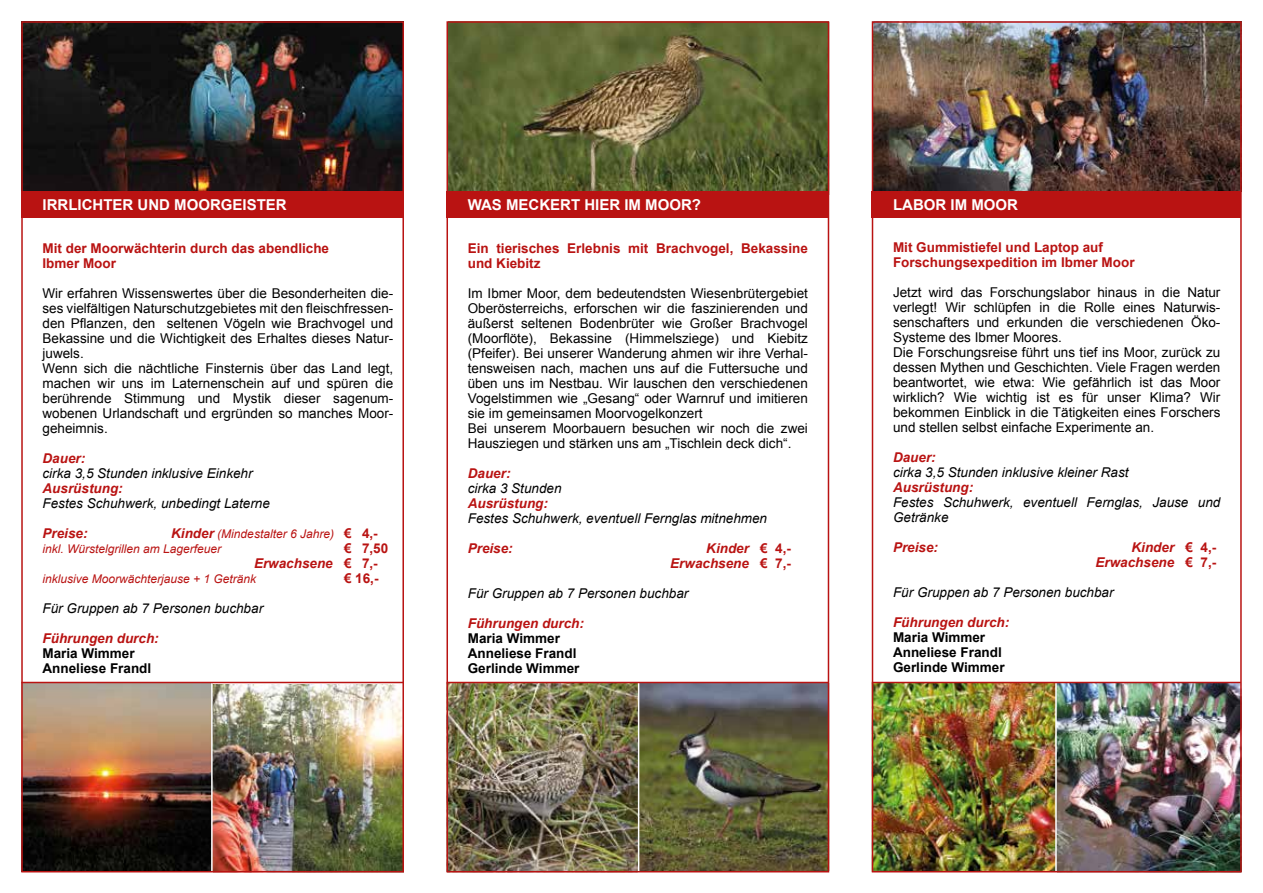
<style>
.page{position:relative;width:1263px;height:893px;background:#fff}
.page>*{position:absolute;margin:0;border:0;box-sizing:border-box;transform-origin:0 0}
.t1{font:700 15px "Arial";color:#fff}
.t2{font:13.5px/15px "Arial";color:#000}
.t3{font:italic 13.5px/15px "Arial";color:#000}
.t4{font:italic 700 13.5px/15px "Arial";color:#b91312;text-align:right}
.t5{font:700 13.5px/15px "Arial";color:#b91312}
.t6{font:700 13.5px/15px "Arial";color:#000}
.t7{font:italic 12px/15px "Arial";color:#b91312}
.s1{font-style:normal}
.s2{font-weight:700;font-size:13.5px}
.s3{font-weight:700;font-style:normal;font-size:13.5px}
</style>
<div class="page">
<img style="left:24px;top:24px;width:377px;height:167px">
<img style="left:875px;top:24px;width:364px;height:167px">
<svg style="left:449px;top:21px;width:381px;height:176px;background:#606535"></svg>
<div style="left:21px;top:191px;width:383px;height:27px;background:#b91312"></div>
<div style="left:872px;top:191px;width:369px;height:27px;background:#b91312"></div>
<div style="left:446px;top:191px;width:383px;height:27px;background:#b91312"></div>
<img style="left:21px;top:681px;width:383px;height:192px">
<img style="left:446px;top:680px;width:384px;height:193px">
<img style="left:871px;top:680px;width:371px;height:193px">
<hr style="left:872px;top:682px;width:369px;height:1px;background:#b91312">
<hr style="left:446px;top:682px;width:383px;height:1px;background:#b91312">
<hr style="left:21px;top:682px;width:383px;height:1px;background:#b91312">
<div style="left:446px;top:21px;width:383px;height:851px;border:2px solid #b91312"></div>
<div style="left:872px;top:21px;width:370px;height:851px;border:2px solid #b91312"></div>
<div style="left:21px;top:21px;width:383px;height:851px;border:2px solid #b91312"></div>
<p class="t1" style="left:43px;top:194px;width:246px">IRRLICHTER UND MOORGEISTER</p>
<p class="t1" style="left:468px;top:194px;width:235px">WAS MECKERT HIER IM MOOR?</p>
<p class="t1" style="left:893px;top:194px;width:126px">LABOR IM MOOR</p>
<p class="t5" style="left:43px;top:241px;width:288px">Mit der Moorwächterin durch das abendliche<br>Ibmer Moor</p>
<p class="t2" style="left:43px;top:285px;width:352px">Wir erfahren Wissenswertes über die Besonderheiten die&shy;ses vielfältigen Naturschutzgebietes mit den fleischfressen&shy;den Pflanzen, den seltenen Vögeln wie Brachvogel und Bekassine und die Wichtigkeit des Erhaltes dieses Natur&shy;juwels.<br>Wenn sich die nächtliche Finsternis über das Land legt, machen wir uns im Laternenschein auf und spüren die berührende Stimmung und Mystik dieser sagenum&shy;wobenen Urlandschaft und ergründen so manches Moor&shy;geheimnis.</p>
<p class="t4" style="left:43px;top:451px;width:44px">Dauer:</p>
<p class="t3" style="left:43px;top:465px;width:212px">cirka 3,5 Stunden inklusive Einkehr</p>
<p class="t4" style="left:43px;top:481px;width:82px">Ausrüstung:</p>
<p class="t3" style="left:43px;top:495px;width:229px">Festes Schuhwerk, unbedingt Laterne</p>
<p class="t4" style="left:43px;top:526px;width:47px">Preise:</p>
<p class="t5" style="left:893px;top:241px;width:243px">Mit Gummistiefel und Laptop auf<br>Forschungsexpedition im Ibmer Moor</p>
<p class="t2" style="left:893px;top:285px;width:329px">Jetzt wird das Forschungslabor hinaus in die Natur verlegt! Wir schlüpfen in die Rolle eines Naturwis&shy;senschafters und erkunden die verschiedenen Öko-Systeme des Ibmer Moores.<br>Die Forschungsreise führt uns tief ins Moor, zurück zu dessen Mythen und Geschichten. Viele Fragen werden beantwortet, wie etwa: Wie gefährlich ist das Moor wirklich? Wie wichtig ist es für unser Klima? Wir bekommen Einblick in die Tätigkeiten eines Forschers und stellen selbst einfache Experimente an.</p>
<p class="t4" style="left:893px;top:451px;width:44px">Dauer:</p>
<p class="t3" style="left:893px;top:465px;width:237px">cirka 3,5 Stunden inklusive kleiner Rast</p>
<p class="t4" style="left:893px;top:481px;width:82px">Ausrüstung:</p>
<p class="t3" style="left:893px;top:495px;width:329px">Festes Schuhwerk, eventuell Fernglas, Jause und<br>Getränke</p>
<p class="t4" style="left:893px;top:541px;width:47px">Preise:</p>
<p class="t4" style="left:1095px;top:541px;width:122px">Kinder <span class="s1">€ 4,-<br></span>Erwachsene <span class="s1">€ 7,-</span></p>
<p class="t3" style="left:893px;top:585px;width:222px">Für Gruppen ab 7 Personen buchbar</p>
<p class="t4" style="left:893px;top:616px;width:118px">Führungen durch:</p>
<p class="t6" style="left:893px;top:631px;width:113px">Maria Wimmer<br>Anneliese Frandl<br>Gerlinde Wimmer</p>
<p class="t5" style="left:468px;top:241px;width:342px">Ein tierisches Erlebnis mit Brachvogel, Bekassine und Kiebitz</p>
<p class="t2" style="left:468px;top:285px;width:342px">Im Ibmer Moor, dem bedeutendsten Wiesenbrütergebiet Oberösterreichs, erforschen wir die faszinierenden und äußerst seltenen Bodenbrüter wie Großer Brachvogel (Moorflöte), Bekassine (Himmelsziege) und Kiebitz (Pfeifer). Bei unserer Wanderung ahmen wir ihre Verhal&shy;tensweisen nach, machen uns auf die Futtersuche und üben uns im Nestbau. Wir lauschen den verschiedenen Vogelstimmen wie „Gesang“ oder Warnruf und imitieren sie im gemeinsamen Moorvogelkonzert<br>Bei unserem Moorbauern besuchen wir noch die zwei Hausziegen und stärken uns am „Tischlein deck dich“.</p>
<p class="t4" style="left:468px;top:466px;width:44px">Dauer:</p>
<p class="t3" style="left:468px;top:480px;width:95px">cirka 3 Stunden</p>
<p class="t4" style="left:468px;top:496px;width:82px">Ausrüstung:</p>
<p class="t3" style="left:468px;top:510px;width:301px">Festes Schuhwerk, eventuell Fernglas mitnehmen</p>
<p class="t4" style="left:468px;top:541px;width:47px">Preise:</p>
<p class="t4" style="left:670px;top:541px;width:122px">Kinder <span class="s1">€ 4,-<br></span>Erwachsene <span class="s1">€ 7,-</span></p>
<p class="t3" style="left:468px;top:585px;width:222px">Für Gruppen ab 7 Personen buchbar</p>
<p class="t4" style="left:468px;top:616px;width:118px">Führungen durch:</p>
<p class="t6" style="left:468px;top:631px;width:113px">Maria Wimmer<br>Anneliese Frandl<br>Gerlinde Wimmer</p>
<p class="t7" style="left:43px;top:526px;width:337px;text-indent:129px"><span class="s2">Kinder</span> (Mindestalter 6 Jahre) <span class="s3">€ 4,- </span>inkl. Würstelgrillen am Lagerfeuer</p>
<p class="t4" style="left:254px;top:541px;width:136px;text-align:left;text-indent:90px"><span class="s1">€ 7,50<br></span>Erwachsene <span class="s1">€ 7,-</span></p>
<p class="t7" style="left:43px;top:571px;width:215px">inklusive Moorwächterjause + 1 Getränk</p>
<p class="t5" style="left:344px;top:571px;width:36px">€ 16,-</p>
<p class="t3" style="left:43px;top:600px;width:222px">Für Gruppen ab 7 Personen buchbar</p>
<p class="t4" style="left:43px;top:631px;width:118px">Führungen durch:</p>
<p class="t6" style="left:43px;top:646px;width:110px">Maria Wimmer<br>Anneliese Frandl</p>
</div>
